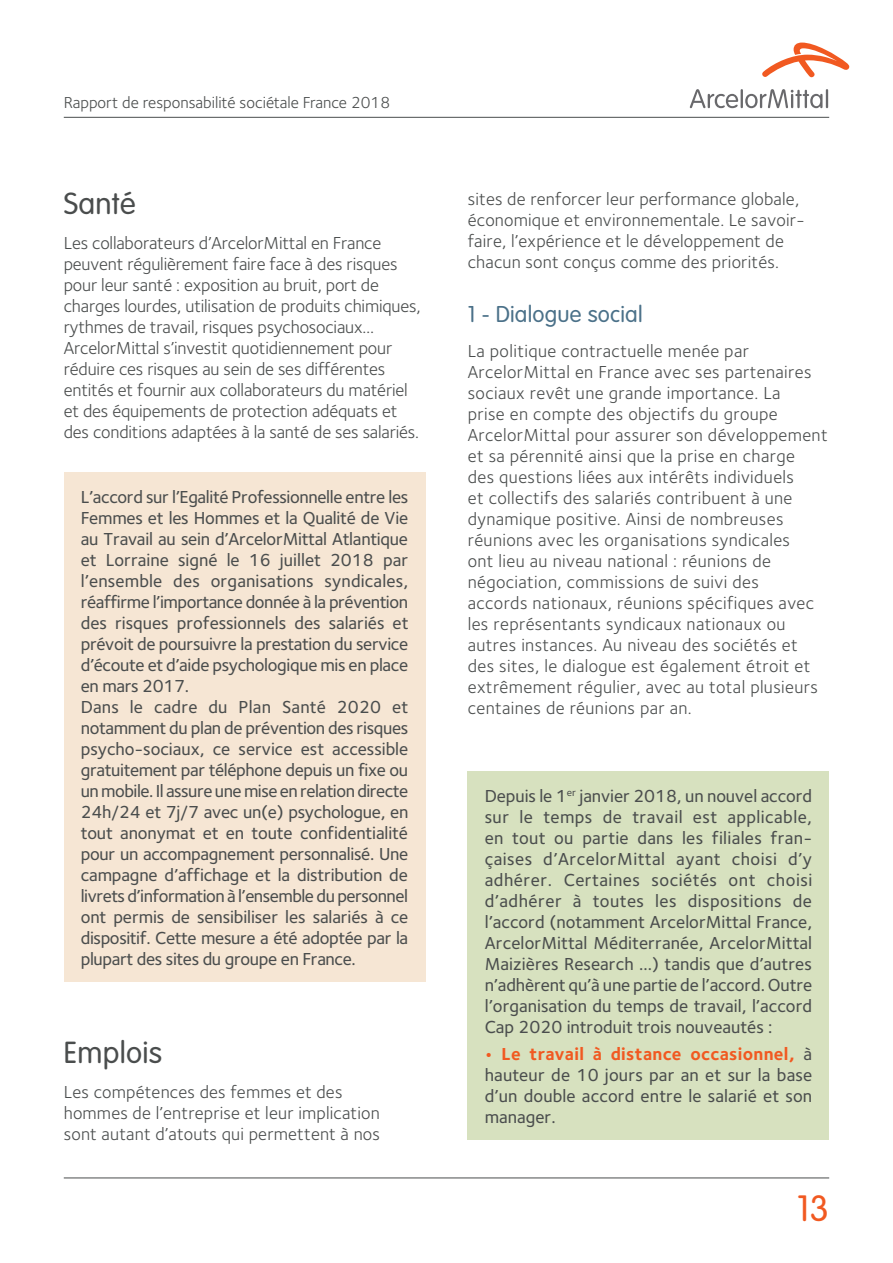
<style>
.page{position:relative;width:893px;height:1263px;background:#fff}
.page>*{position:absolute;margin:0;border:0;box-sizing:border-box;transform-origin:0 0}
.t1{font:300 36px "VAG Rounded Std";color:#f15921}
.t2{font:300 30px "VAG Rounded Std";letter-spacing:.01em;color:#4a4d4d}
.t3{font:300 22.5px "VAG Rounded Std";letter-spacing:.01em;color:#4b7189}
.t4{font:500 18px/21px "Foundry Sterling";letter-spacing:-.015em;color:#4a4d4d;text-align:justify}
.t5{font:18px/21px "Foundry Sterling";letter-spacing:.02em;color:#4a4d4d}
.t6{font:18px/21px "Foundry Sterling";letter-spacing:-.01em;color:#4a4d4d}
.t7{font:16.5px "Foundry Sterling";color:#4a4d4d}
.s1{font-weight:700;color:#f15921}
</style>
<div class="page">
<svg style="left:762px;top:43px;width:87px;height:34px"></svg>
<svg style="left:690px;top:89px;width:138px;height:19px"></svg>
<hr style="left:64px;top:117px;width:765px;height:1px;background:#4a4d4d">
<hr style="left:64px;top:1177px;width:765px;height:1px;background:#4a4d4d">
<div style="left:64px;top:472px;width:361px;height:510px;background:#f6e6d4"></div>
<div style="left:468px;top:771px;width:361px;height:369px;background:#d7e1bf"></div>
<p class="t7" style="left:64px;top:91px;width:328px">Rapport de responsabilité sociétale France 2018</p>
<h2 class="t2" style="left:64px;top:187px;width:73px">Santé</h2>
<p class="t6" style="left:64px;top:232px;width:358px">Les collaborateurs d’ArcelorMittal en France peuvent régulièrement faire face à des risques pour leur santé : exposition au bruit, port de charges lourdes, utilisation de produits chimiques, rythmes de travail, risques psychosociaux… ArcelorMittal s’investit quotidiennement pour réduire ces risques au sein de ses différentes entités et fournir aux collaborateurs du matériel et des équipements de protection adéquats et des conditions adaptées à la santé de ses salariés.</p>
<p class="t4" style="left:81px;top:486px;width:329px;text-align:left">L’accord sur l’Egalité Professionnelle entre les Femmes et les Hommes et la Qualité de Vie au Travail au sein d’ArcelorMittal Atlantique et Lorraine signé le 16 juillet 2018 par l’ensemble des organisations syndicales, réaffirme l’importance donnée à la prévention des risques professionnels des salariés et prévoit de poursuivre la prestation du service d’écoute et d’aide psychologique mis en place en mars 2017.<br>Dans le cadre du Plan Santé 2020 et notamment du plan de prévention des risques psycho-sociaux, ce service est accessible gratuitement par téléphone depuis un fixe ou un mobile. Il assure une mise en relation directe 24h/24 et 7j/7 avec un(e) psychologue, en tout anonymat et en toute confidentialité pour un accompagnement personnalisé. Une campagne d’affichage et la distribution de livrets d’information à l’ensemble du personnel ont permis de sensibiliser les salariés à ce dispositif. Cette mesure a été adoptée par la plupart des sites du groupe en France.</p>
<h2 class="t2" style="left:64px;top:1036px;width:100px">Emplois</h2>
<p class="t5" style="left:64px;top:1080px;width:318px">Les compétences des femmes et des hommes de l’entreprise et leur implication sont autant d’atouts qui permettent à nos</p>
<p class="t5" style="left:468px;top:188px;width:339px">sites de renforcer leur performance globale, économique et environnementale. Le savoir&shy;faire, l’expérience et le développement de chacun sont conçus comme des priorités.</p>
<p class="t3" style="left:468px;top:301px;width:176px">1 - Dialogue social</p>
<p class="t5" style="left:468px;top:340px;width:361px">La politique contractuelle menée par ArcelorMittal en France avec ses partenaires sociaux revêt une grande importance. La<br>prise en compte des objectifs du groupe ArcelorMittal pour assurer son développement et sa pérennité ainsi que la prise en charge<br>des questions liées aux intérêts individuels<br>et collectifs des salariés contribuent à une dynamique positive. Ainsi de nombreuses réunions avec les organisations syndicales<br>ont lieu au niveau national : réunions de négociation, commissions de suivi des<br>accords nationaux, réunions spécifiques avec les représentants syndicaux nationaux ou autres instances. Au niveau des sociétés et des sites, le dialogue est également étroit et extrêmement régulier, avec au total plusieurs centaines de réunions par an.</p>
<p class="t4" style="left:485px;top:785px;width:329px">Depuis le 1<sup>er</sup> janvier 2018, un nouvel accord sur le temps de travail est applicable, en tout ou partie dans les filiales fran&shy;çaises d’ArcelorMittal ayant choisi d’y adhérer. Certaines sociétés ont choisi d’adhérer à toutes les dispositions de l’accord (notamment ArcelorMittal France, ArcelorMittal Méditerranée, ArcelorMittal Maizières Research …) tandis que d’autres n’adhèrent qu’à une partie de l’accord. Outre l’organisation du temps de travail, l’accord Cap 2020 introduit trois nouveautés :</p>
<p class="t4" style="left:485px;top:1043px;width:329px"><span class="s1">• Le travail à distance occasionnel,</span> à hauteur de 10 jours par an et sur la base d’un double accord entre le salarié et son manager.</p>
<h1 class="t1" style="left:797px;top:1188px;width:33px">13</h1>
</div>
